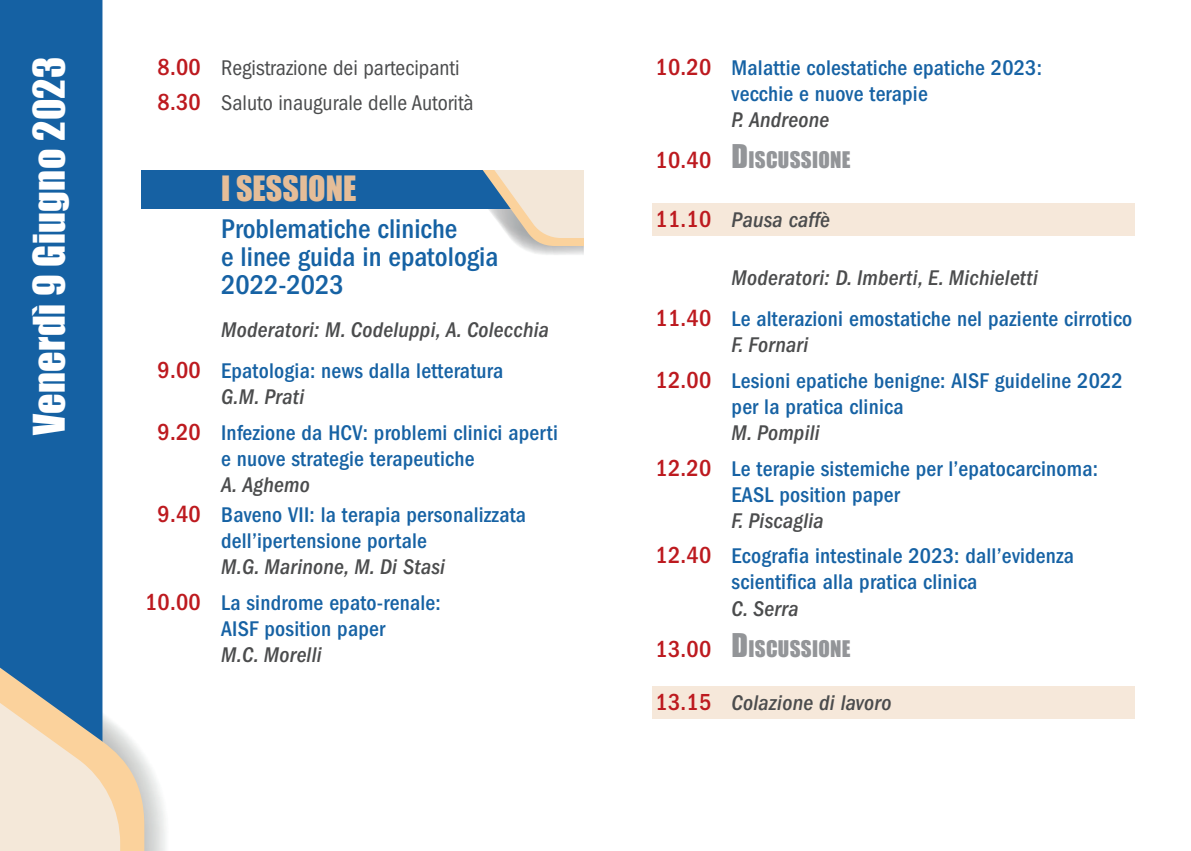
<style>
.page{position:relative;width:1191px;height:851px;background:#fff}
.page>*{position:absolute;margin:0;border:0;box-sizing:border-box;transform-origin:0 0}
.t1{font:40px "Impact";letter-spacing:.01em;color:#fff}
.t2{font:32px "Impact";color:#e5bd98}
.t3{font:500 condensed 28px/28px "Franklin Gothic";color:#1662a4}
.t4{font:500 condensed 22px/35.6px "Franklin Gothic";letter-spacing:.01em;color:#1662a4}
.t5{font:italic 500 condensed 22px/41.4px "Franklin Gothic";letter-spacing:.01em;color:#4b4c4d}
.t6{font:condensed 22px/35.6px "Franklin Gothic";color:#4b4c4d}
.t7{font:21px "Impact";letter-spacing:.015em;color:#939598}
.s1{font-weight:500;font-size:24px;color:#bd1a1f}
.s2{font-style:normal;font-size:24px;color:#bd1a1f}
.s3{font-style:normal;color:#1662a4}
.s4{font-style:italic;color:#4b4c4d}
.s5{font-size:24px;color:#bd1a1f}
.s6{font-family:"Franklin Gothic";font-weight:500;font-stretch:condensed;font-size:24px;color:#bd1a1f}
.s7{font-size:30px}
</style>
<div class="page">
<img style="left:144px;top:758px;width:22px;height:92px">
<div style="left:0;top:0;width:102px;height:599px;background:#1561a3"></div>
<svg style="left:0;top:599px;width:144px;height:251px;background:#b0bcc2"></svg>
<img style="left:458px;top:208px;width:126px;height:47px">
<div style="left:142px;top:170px;width:442px;height:38px;background:#1661a3"></div>
<svg style="left:480px;top:170px;width:104px;height:76px"></svg>
<div style="left:652px;top:203px;width:482px;height:32px;background:#f6e8da"></div>
<div style="left:652px;top:685px;width:482px;height:33px;background:#f6e8da"></div>
<h1 class="t1" style="left:18px;top:435px;width:380px;rotate:-90deg">Venerdì 9 Giugno 2023</h1>
<p class="t6" style="left:158px;top:50px;width:318px"><span class="s1">8.00</span> Registrazione dei partecipanti<br><span class="s1">8.30</span> Saluto inaugurale delle Autorità</p>
<h2 class="t2" style="left:221px;top:164px;width:137px">I SESSIONE</h2>
<p class="t3" style="left:221px;top:215px;width:279px">Problematiche cliniche<br>e linee guida in epatologia<br>2022-2023</p>
<p class="t5" style="left:158px;top:309px;width:393px;text-indent:64px">Moderatori: M. Codeluppi, A. Colecchia<br><span class="s2">9.00</span> <span class="s3">Epatologia: news dalla letteratura</span></p>
<p class="t4" style="left:158px;top:379px;width:402px;text-indent:64px"><span class="s4">G.M. Prati<br></span><span class="s5">9.20</span> Infezione da HCV: problemi clinici aperti</p>
<p class="t4" style="left:221px;top:441px;width:255px">e nuove strategie terapeutiche</p>
<p class="t4" style="left:158px;top:470px;width:370px;line-height:30px;text-indent:64px"><span class="s4">A. Aghemo<br></span><span class="s5">9.40</span> Baveno VII: la terapia personalizzata</p>
<p class="t4" style="left:221px;top:523px;width:207px">dell’ipertensione portale</p>
<p class="t4" style="left:145px;top:549px;width:301px;text-align:right"><span class="s4">M.G. Marinone, M. Di Stasi<br></span><span class="s5">10.00</span> La sindrome epato-renale:</p>
<p class="t4" style="left:221px;top:611px;width:165px">AISF position paper</p>
<p class="t5" style="left:221px;top:634px;width:102px">M.C. Morelli</p>
<p class="t4" style="left:731px;top:55px;width:312px;line-height:26px;text-indent:-76px"><span class="s5">10.20</span> Malattie colestatiche epatiche 2023: vecchie e nuove terapie</p>
<p class="t5" style="left:731px;top:99px;width:99px">P. Andreone</p>
<p class="t7" style="left:655px;top:144px;width:196px"><span class="s6">10.40</span> <span class="s7">D</span>ISCUSSIONE</p>
<p class="t5" style="left:655px;top:199px;width:176px"><span class="s2">11.10</span> Pausa caffè</p>
<p class="t4" style="left:655px;top:257px;width:478px;line-height:41.4px;text-indent:76px"><span class="s4">Moderatori: D. Imberti, E. Michieletti<br></span><span class="s5">11.40</span> Le alterazioni emostatiche nel paziente cirrotico</p>
<p class="t4" style="left:655px;top:327px;width:469px;text-indent:76px"><span class="s4">F. Fornari<br></span><span class="s5">12.00</span> Lesioni epatiche benigne: AISF guideline 2022</p>
<p class="t4" style="left:731px;top:389px;width:173px">per la pratica clinica</p>
<p class="t4" style="left:655px;top:415px;width:444px;text-indent:76px"><span class="s4">M. Pompili<br></span><span class="s5">12.20</span> Le terapie sistemiche per l’epatocarcinoma:</p>
<p class="t4" style="left:731px;top:476px;width:170px">EASL position paper</p>
<p class="t4" style="left:655px;top:502px;width:420px;text-indent:76px"><span class="s4">F. Piscaglia<br></span><span class="s5">12.40</span> Ecografia intestinale 2023: dall’evidenza</p>
<p class="t4" style="left:731px;top:564px;width:247px">scientifica alla pratica clinica</p>
<p class="t5" style="left:731px;top:587px;width:69px">C. Serra</p>
<p class="t7" style="left:655px;top:632px;width:196px"><span class="s6">13.00</span> <span class="s7">D</span>ISCUSSIONE</p>
<p class="t5" style="left:655px;top:681px;width:238px"><span class="s2">13.15</span> Colazione di lavoro</p>
</div>
